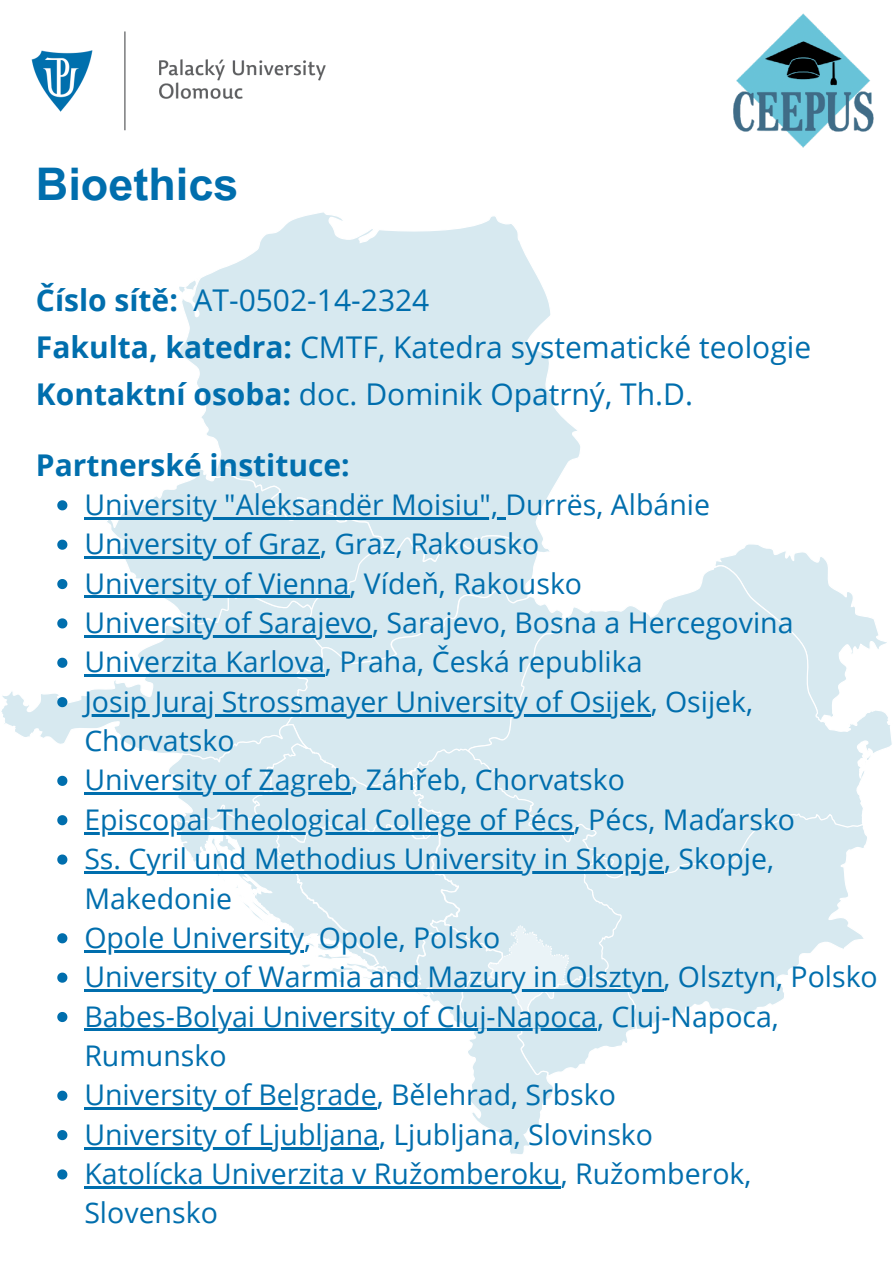
<style>
.page{position:relative;width:893px;height:1264px;background:#fff}
.page>*{position:absolute;margin:0;border:0;box-sizing:border-box;transform-origin:0 0}
.t1{font:700 45px "Arial MT Pro";color:#006ead}
.t2{font:30px "Open Sans";color:#006ead}
.t3{font:700 30px "Open Sans";color:#006ead}
.t4{font:28.5px/39.3px "Open Sans";color:#006ead}
.s1{font-weight:700}
</style>
<div class="page">
<img style="left:733px;top:13px;width:140px;height:135px">
<img style="left:31px;top:31px;width:295px;height:100px">
<svg style="left:179px;top:212px;width:401px;height:340px"></svg>
<svg style="left:179px;top:276px;width:21px;height:21px"></svg>
<svg style="left:716px;top:544px;width:111px;height:20px"></svg>
<svg style="left:1px;top:595px;width:283px;height:158px"></svg>
<svg style="left:105px;top:465px;width:434px;height:200px"></svg>
<div style="left:284px;top:589px;width:183px;height:134px;background:#d7e9f0"></div>
<svg style="left:467px;top:564px;width:425px;height:247px"></svg>
<svg style="left:637px;top:811px;width:230px;height:218px"></svg>
<svg style="left:167px;top:723px;width:470px;height:431px"></svg>
<svg style="left:57px;top:500px;width:10px;height:10px"></svg>
<hr style="left:84px;top:517px;width:421px;height:2px;background:#006ead">
<svg style="left:57px;top:539px;width:10px;height:10px"></svg>
<hr style="left:84px;top:556px;width:236px;height:2px;background:#006ead">
<svg style="left:57px;top:579px;width:10px;height:10px"></svg>
<hr style="left:84px;top:596px;width:265px;height:2px;background:#006ead">
<svg style="left:57px;top:618px;width:10px;height:10px"></svg>
<hr style="left:84px;top:635px;width:288px;height:2px;background:#006ead">
<svg style="left:57px;top:657px;width:10px;height:11px"></svg>
<hr style="left:84px;top:674px;width:241px;height:3px;background:#006ead">
<svg style="left:57px;top:697px;width:10px;height:10px"></svg>
<hr style="left:84px;top:714px;width:566px;height:2px;background:#006ead">
<svg style="left:57px;top:775px;width:10px;height:11px"></svg>
<hr style="left:84px;top:792px;width:267px;height:3px;background:#006ead">
<svg style="left:57px;top:815px;width:10px;height:10px"></svg>
<hr style="left:84px;top:832px;width:490px;height:2px;background:#006ead">
<svg style="left:57px;top:854px;width:10px;height:10px"></svg>
<hr style="left:84px;top:871px;width:580px;height:2px;background:#006ead">
<svg style="left:57px;top:933px;width:10px;height:10px"></svg>
<hr style="left:84px;top:950px;width:220px;height:2px;background:#006ead">
<svg style="left:57px;top:972px;width:10px;height:10px"></svg>
<hr style="left:84px;top:989px;width:579px;height:2px;background:#006ead">
<svg style="left:57px;top:1012px;width:10px;height:10px"></svg>
<hr style="left:84px;top:1028px;width:513px;height:3px;background:#006ead">
<svg style="left:57px;top:1090px;width:10px;height:10px"></svg>
<hr style="left:84px;top:1107px;width:292px;height:2px;background:#006ead">
<svg style="left:57px;top:1130px;width:10px;height:10px"></svg>
<hr style="left:84px;top:1146px;width:295px;height:3px;background:#006ead">
<svg style="left:57px;top:1169px;width:10px;height:10px"></svg>
<hr style="left:84px;top:1186px;width:476px;height:2px;background:#006ead">
<p class="t1" style="left:36px;top:167px;width:204px">Bioethics</p>
<p class="t2" style="left:36px;top:279px;width:395px"><span class="s1">Číslo sítě:</span> AT-0502-14-2324</p>
<p class="t2" style="left:36px;top:326px;width:776px"><span class="s1">Fakulta, katedra:</span> CMTF, Katedra systematické teologie</p>
<p class="t2" style="left:36px;top:373px;width:658px"><span class="s1">Kontaktní osoba:</span> doc. Dominik Opatrný, Th.D.</p>
<p class="t3" style="left:36px;top:443px;width:315px">Partnerské instituce:</p>
<p class="t4" style="left:84px;top:484px;width:627px">University "Aleksandër Moisiu", Durrës, Albánie</p>
<p class="t4" style="left:84px;top:523px;width:456px">University of Graz, Graz, Rakousko</p>
<p class="t4" style="left:84px;top:563px;width:499px">University of Vienna, Vídeň, Rakousko</p>
<p class="t4" style="left:84px;top:602px;width:710px">University of Sarajevo, Sarajevo, Bosna a Hercegovina</p>
<p class="t4" style="left:84px;top:641px;width:559px">Univerzita Karlova, Praha, Česká republika</p>
<p class="t4" style="left:84px;top:681px;width:670px">Josip Juraj Strossmayer University of Osijek, Osijek,<br>Chorvatsko</p>
<p class="t4" style="left:84px;top:759px;width:542px">University of Zagreb, Záhřeb, Chorvatsko</p>
<p class="t4" style="left:84px;top:799px;width:712px">Episcopal Theological College of Pécs, Pécs, Maďarsko</p>
<p class="t4" style="left:84px;top:838px;width:691px">Ss. Cyril und Methodius University in Skopje, Skopje,<br>Makedonie</p>
<p class="t4" style="left:84px;top:917px;width:417px">Opole University, Opole, Polsko</p>
<p class="t4" style="left:84px;top:956px;width:795px">University of Warmia and Mazury in Olsztyn, Olsztyn, Polsko</p>
<p class="t4" style="left:84px;top:995px;width:696px">Babes-Bolyai University of Cluj-Napoca, Cluj-Napoca,<br>Rumunsko</p>
<p class="t4" style="left:84px;top:1074px;width:533px">University of Belgrade, Bělehrad, Srbsko</p>
<p class="t4" style="left:84px;top:1113px;width:570px">University of Ljubljana, Ljubljana, Slovinsko</p>
<p class="t4" style="left:84px;top:1153px;width:668px">Katolícka Univerzita v Ružomberoku, Ružomberok,<br>Slovensko</p>
</div>
